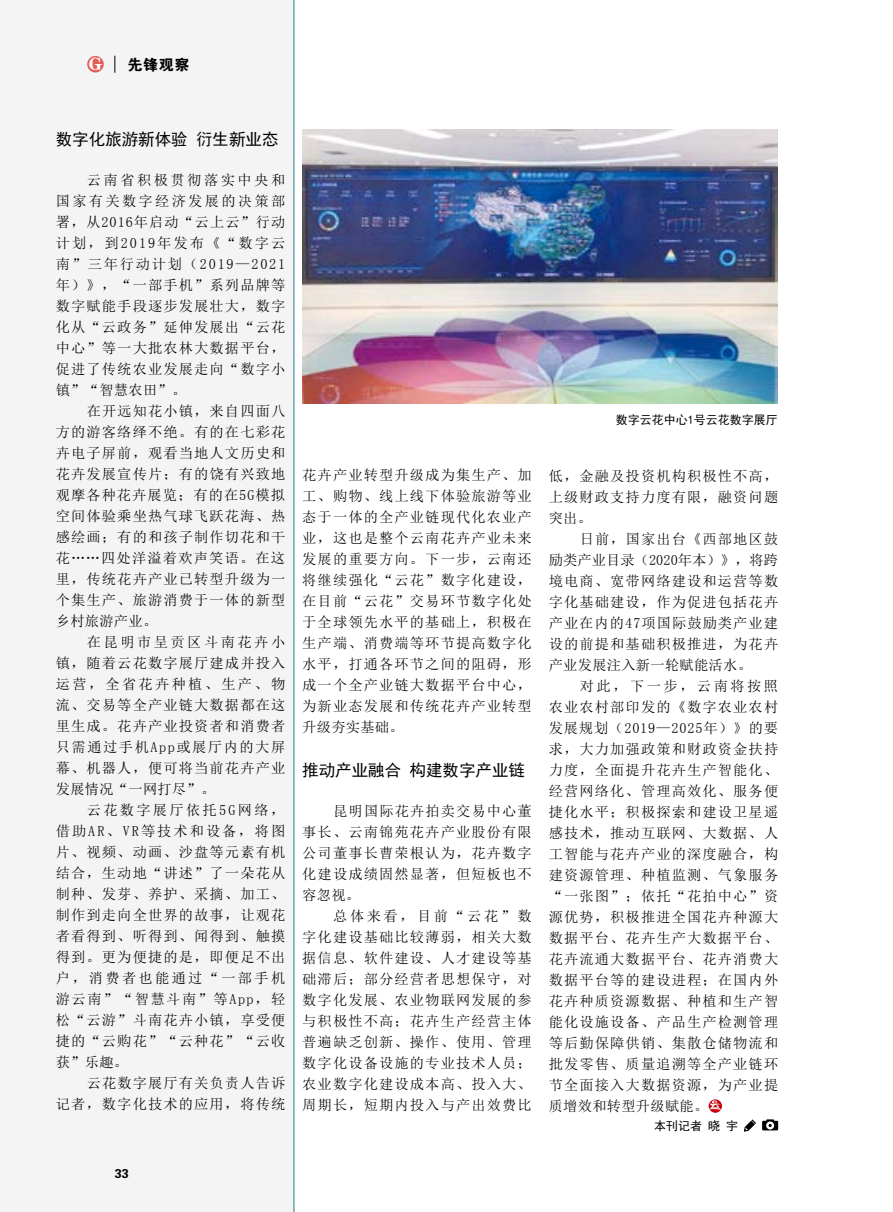
<style>
.page{position:relative;width:893px;height:1212px;background:#fff}
.page>*{position:absolute;margin:0;border:0;box-sizing:border-box;transform-origin:0 0}
.t1{font:18px "FZCSK GBK1 0";color:#fff}
.t2{font:16.5px "Sim Hei";color:#000}
.t3{font:15px "FZDHTK GBK1 0";color:#000}
.t4{font:14.25px/21px "Sim Sun";letter-spacing:.08em;color:#000;text-align:justify}
.t5{font:12.75px "FZDHTK GBK1 0";color:#000}
.t6{font:12px "Sim Hei";color:#000}
</style>
<div class="page">
<div style="left:0;top:0;width:293px;height:1212px;background:#f4f4f4"></div>
<hr style="left:293px;top:0;width:1px;height:1212px;background:#2a7f8e">
<svg style="left:115px;top:56px;width:1px;height:17px"></svg>
<div style="left:87px;top:56px;width:17px;height:16px;background:#e45d59;border-radius:50%"></div>
<svg style="left:709px;top:1099px;width:13px;height:14px"></svg>
<svg style="left:709px;top:1100px;width:12px;height:10px"></svg>
<svg style="left:744px;top:1119px;width:12px;height:13px"></svg>
<svg style="left:762px;top:1119px;width:16px;height:11px"></svg>
<img style="left:302px;top:130px;width:476px;height:274px">
<p class="t1" style="left:89px;top:54px;width:15px">G</p>
<p class="t3" style="left:128px;top:56px;width:63px">先锋观察</p>
<p class="t2" style="left:56px;top:131px;width:224px">数字化旅游新体验 衍生新业态</p>
<p class="t4" style="left:56px;top:169px;width:231px;text-indent:31px">云南省积极贯彻落实中央和国家有关数字经济发展的决策部署，从2016年启动“云上云”行动计划，到2019年发布《“数字云南”三年行动计划（2019—2021年）》，“一部手机”系列品牌等数字赋能手段逐步发展壮大，数字化从“云政务”延伸发展出“云花中心”等一大批农林大数据平台，促进了传统农业发展走向“数字小镇”“智慧农田”。</p>
<p class="t4" style="left:56px;top:400px;width:231px;text-indent:31px">在开远知花小镇，来自四面八方的游客络绎不绝。有的在七彩花卉电子屏前，观看当地人文历史和花卉发展宣传片；有的饶有兴致地观摩各种花卉展览；有的在5G模拟空间体验乘坐热气球飞跃花海、热感绘画；有的和孩子制作切花和干花……四处洋溢着欢声笑语。在这里，传统花卉产业已转型升级为一个集生产、旅游消费于一体的新型乡村旅游产业。</p>
<p class="t4" style="left:56px;top:631px;width:231px;text-indent:31px">在昆明市呈贡区斗南花卉小镇，随着云花数字展厅建成并投入运营，全省花卉种植、生产、物流、交易等全产业链大数据都在这里生成。花卉产业投资者和消费者只需通过手机App或展厅内的大屏幕、机器人，便可将当前花卉产业发展情况“一网打尽”。</p>
<p class="t4" style="left:56px;top:799px;width:231px;text-indent:31px">云花数字展厅依托5G网络，借助AR、VR等技术和设备，将图片、视频、动画、沙盘等元素有机结合，生动地“讲述”了一朵花从制种、发芽、养护、采摘、加工、制作到走向全世界的故事，让观花者看得到、听得到、闻得到、触摸得到。更为便捷的是，即便足不出户，消费者也能通过“一部手机游云南”“智慧斗南”等App，轻松“云游”斗南花卉小镇，享受便捷的“云购花”“云种花”“云收获”乐趣。</p>
<p class="t4" style="left:56px;top:1073px;width:231px;text-align:right">云花数字展厅有关负责人告诉<br>记者，数字化技术的应用，将传统</p>
<p class="t5" style="left:115px;top:1166px;width:16px">33</p>
<p class="t4" style="left:302px;top:464px;width:231px">花卉产业转型升级成为集生产、加工、购物、线上线下体验旅游等业态于一体的全产业链现代化农业产业，这也是整个云南花卉产业未来发展的重要方向。下一步，云南还将继续强化“云花”数字化建设，在目前“云花”交易环节数字化处于全球领先水平的基础上，积极在生产端、消费端等环节提高数字化水平，打通各环节之间的阻碍，形成一个全产业链大数据平台中心，为新业态发展和传统花卉产业转型升级夯实基础。</p>
<p class="t2" style="left:302px;top:761px;width:224px">推动产业融合 构建数字产业链</p>
<p class="t4" style="left:302px;top:800px;width:231px;text-indent:31px">昆明国际花卉拍卖交易中心董事长、云南锦苑花卉产业股份有限公司董事长曹荣根认为，花卉数字化建设成绩固然显著，但短板也不容忽视。</p>
<p class="t4" style="left:302px;top:905px;width:231px;text-indent:31px">总体来看，目前“云花”数字化建设基础比较薄弱，相关大数据信息、软件建设、人才建设等基础滞后；部分经营者思想保守，对数字化发展、农业物联网发展的参与积极性不高；花卉生产经营主体普遍缺乏创新、操作、使用、管理数字化设备设施的专业技术人员；农业数字化建设成本高、投入大、周期长，短期内投入与产出效费比</p>
<p class="t6" style="left:616px;top:413px;width:163px">数字云花中心1号云花数字展厅</p>
<p class="t4" style="left:549px;top:465px;width:231px">低，金融及投资机构积极性不高，上级财政支持力度有限，融资问题突出。</p>
<p class="t4" style="left:549px;top:528px;width:231px;text-indent:31px">日前，国家出台《西部地区鼓励类产业目录（2020年本）》，将跨境电商、宽带网络建设和运营等数字化基础建设，作为促进包括花卉产业在内的47项国际鼓励类产业建设的前提和基础积极推进，为花卉产业发展注入新一轮赋能活水。</p>
<p class="t4" style="left:549px;top:675px;width:231px;text-indent:31px">对此，下一步，云南将按照农业农村部印发的《数字农业农村发展规划（2019—2025年）》的要求，大力加强政策和财政资金扶持力度，全面提升花卉生产智能化、经营网络化、管理高效化、服务便捷化水平；积极探索和建设卫星遥感技术，推动互联网、大数据、人工智能与花卉产业的深度融合，构建资源管理、种植监测、气象服务“一张图”；依托“花拍中心”资源优势，积极推进全国花卉种源大数据平台、花卉生产大数据平台、花卉流通大数据平台、花卉消费大数据平台等的建设进程；在国内外花卉种质资源数据、种植和生产智能化设施设备、产品生产检测管理等后勤保障供销、集散仓储物流和批发零售、质量追溯等全产业链环节全面接入大数据资源，为产业提质增效和转型升级赋能。</p>
<p class="t6" style="left:654px;top:1119px;width:85px">本刊记者 晓 宇</p>
</div>
